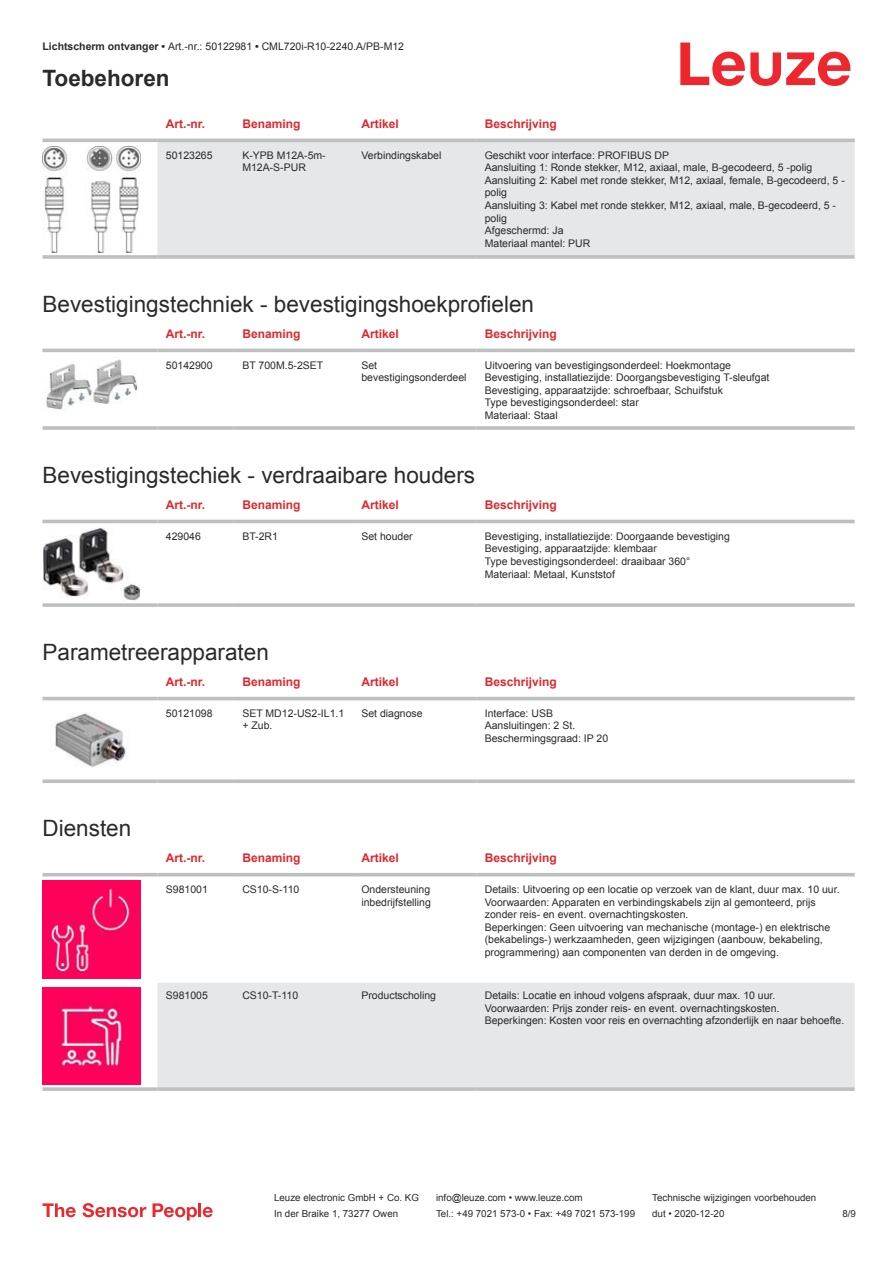
<style>
.page{position:relative;width:893px;height:1263px;background:#fff}
.page>*{position:absolute;margin:0;border:0;box-sizing:border-box;transform-origin:0 0}
.t1{font:22.5px "Arial";color:#2b292a}
.t2{font:700 22.5px "Arial";color:#2b292a}
.t3{font:700 12px "Arial";color:#db2a30}
.t4{font:10.5px/12.6px "Arial";color:#2b292a}
.t5{font:9.75px "Arial";color:#2b292a}
.s1{font-weight:700}
</style>
<div class="page">
<svg style="left:680px;top:43px;width:170px;height:43px"></svg>
<svg style="left:43px;top:138px;width:812px;height:26px;fill:#e1e2e3"></svg>
<div style="left:157px;top:142px;width:698px;height:113px;background:#e6e7e9"></div>
<hr style="left:43px;top:139px;width:114px;height:3px;background:#bdbfc1">
<hr style="left:157px;top:139px;width:77px;height:3px;background:#bdbfc1">
<hr style="left:234px;top:139px;width:119px;height:3px;background:#bdbfc1">
<hr style="left:353px;top:139px;width:123px;height:3px;background:#bdbfc1">
<hr style="left:476px;top:139px;width:379px;height:3px;background:#bdbfc1">
<svg style="left:43px;top:255px;width:114px;height:4px"></svg>
<hr style="left:157px;top:255px;width:77px;height:4px;background:#bdbfc1">
<svg style="left:234px;top:255px;width:119px;height:4px"></svg>
<svg style="left:353px;top:255px;width:123px;height:4px"></svg>
<hr style="left:476px;top:255px;width:379px;height:4px;background:#bdbfc1">
<img style="left:43px;top:146px;width:97px;height:107px">
<svg style="left:43px;top:348px;width:812px;height:5px;fill:#efeff0"></svg>
<hr style="left:43px;top:349px;width:114px;height:3px;background:#bdbfc1">
<hr style="left:157px;top:349px;width:77px;height:3px;background:#bdbfc1">
<hr style="left:234px;top:349px;width:119px;height:3px;background:#bdbfc1">
<hr style="left:353px;top:349px;width:123px;height:3px;background:#bdbfc1">
<hr style="left:476px;top:349px;width:379px;height:3px;background:#bdbfc1">
<hr style="left:43px;top:426px;width:114px;height:4px;background:#c3c5c7">
<svg style="left:157px;top:426px;width:77px;height:4px"></svg>
<hr style="left:234px;top:426px;width:119px;height:4px;background:#c4c6c8">
<hr style="left:353px;top:426px;width:123px;height:4px;background:#c3c5c7">
<svg style="left:476px;top:426px;width:379px;height:4px;background:#c3c5c7"></svg>
<img style="left:46px;top:359px;width:92px;height:51px">
<svg style="left:43px;top:519px;width:812px;height:75px"></svg>
<hr style="left:43px;top:520px;width:114px;height:3px;background:#bdbfc1">
<hr style="left:157px;top:520px;width:77px;height:3px;background:#bdbfc1">
<hr style="left:234px;top:520px;width:119px;height:3px;background:#bdbfc1">
<hr style="left:353px;top:520px;width:123px;height:3px;background:#bdbfc1">
<hr style="left:476px;top:520px;width:379px;height:3px;background:#bdbfc1">
<svg style="left:43px;top:603px;width:114px;height:4px"></svg>
<svg style="left:157px;top:603px;width:77px;height:4px"></svg>
<svg style="left:234px;top:603px;width:119px;height:4px"></svg>
<svg style="left:353px;top:603px;width:123px;height:4px"></svg>
<svg style="left:476px;top:603px;width:379px;height:4px;background:#c3c5c7"></svg>
<img style="left:43px;top:527px;width:97px;height:74px">
<svg style="left:43px;top:696px;width:812px;height:5px;fill:#efefef"></svg>
<hr style="left:43px;top:697px;width:114px;height:3px;background:#bdbfc1">
<hr style="left:157px;top:697px;width:77px;height:3px;background:#bdbfc1">
<hr style="left:234px;top:697px;width:119px;height:3px;background:#bdbfc1">
<hr style="left:353px;top:697px;width:123px;height:3px;background:#bdbfc1">
<hr style="left:476px;top:697px;width:379px;height:3px;background:#bdbfc1">
<svg style="left:43px;top:779px;width:114px;height:4px"></svg>
<svg style="left:157px;top:779px;width:77px;height:4px"></svg>
<svg style="left:234px;top:779px;width:119px;height:4px"></svg>
<svg style="left:353px;top:779px;width:123px;height:4px"></svg>
<svg style="left:476px;top:779px;width:379px;height:4px;background:#c4c6c8"></svg>
<img style="left:53px;top:713px;width:73px;height:54px">
<svg style="left:43px;top:876px;width:812px;height:209px"></svg>
<div style="left:157px;top:983px;width:698px;height:104px;background:#e6e7e9"></div>
<hr style="left:43px;top:873px;width:114px;height:3px;background:#bdbfc1">
<hr style="left:157px;top:873px;width:77px;height:3px;background:#bdbfc1">
<hr style="left:234px;top:873px;width:119px;height:3px;background:#bdbfc1">
<hr style="left:353px;top:873px;width:123px;height:3px;background:#bdbfc1">
<hr style="left:476px;top:873px;width:379px;height:3px;background:#bdbfc1">
<svg style="left:43px;top:1087px;width:114px;height:4px"></svg>
<hr style="left:157px;top:1087px;width:77px;height:4px;background:#bdbfc1">
<hr style="left:234px;top:1087px;width:119px;height:4px;background:#bdbfc1">
<hr style="left:353px;top:1087px;width:123px;height:4px;background:#bdbfc1">
<hr style="left:476px;top:1087px;width:379px;height:4px;background:#bdbfc1">
<img style="left:43px;top:881px;width:97px;height:97px">
<img style="left:43px;top:987px;width:97px;height:98px">
<svg style="left:43px;top:1203px;width:33px;height:14px"></svg>
<svg style="left:83px;top:1203px;width:63px;height:14px"></svg>
<svg style="left:153px;top:1203px;width:44px;height:17px"></svg>
<hr style="left:198px;top:1203px;width:3px;height:14px;background:#ed272d">
<svg style="left:203px;top:1207px;width:10px;height:10px"></svg>
<p class="t4" style="left:43px;top:41px;width:363px"><span class="s1">Lichtscherm ontvanger •</span> Art.-nr.: 50122981 <span class="s1">•</span> CML720i-R10-2240.A/PB-M12</p>
<h1 class="t2" style="left:43px;top:70px;width:129px">Toebehoren</h1>
<p class="t3" style="left:166px;top:119px;width:41px">Art.-nr.</p>
<p class="t3" style="left:242px;top:119px;width:60px">Benaming</p>
<p class="t3" style="left:361px;top:119px;width:39px">Artikel</p>
<p class="t3" style="left:485px;top:119px;width:74px">Beschrijving</p>
<p class="t4" style="left:166px;top:150px;width:48px">50123265</p>
<p class="t4" style="left:242px;top:150px;width:85px">K-YPB M12A-5m-<br>M12A-S-PUR</p>
<p class="t4" style="left:361px;top:150px;width:81px">Verbindingskabel</p>
<p class="t4" style="left:485px;top:150px;width:362px">Geschikt voor interface: PROFIBUS DP<br>Aansluiting 1: Ronde stekker, M12, axiaal, male, B-gecodeerd, 5 -polig Aansluiting 2: Kabel met ronde stekker, M12, axiaal, female, B-gecodeerd, 5 - polig<br>Aansluiting 3: Kabel met ronde stekker, M12, axiaal, male, B-gecodeerd, 5 - polig<br>Afgeschermd: Ja<br>Materiaal mantel: PUR</p>
<h1 class="t1" style="left:43px;top:295px;width:493px">Bevestigingstechniek - bevestigingshoekprofielen</h1>
<p class="t3" style="left:166px;top:329px;width:41px">Art.-nr.</p>
<p class="t3" style="left:242px;top:329px;width:60px">Benaming</p>
<p class="t3" style="left:361px;top:329px;width:39px">Artikel</p>
<p class="t3" style="left:485px;top:329px;width:74px">Beschrijving</p>
<p class="t4" style="left:166px;top:360px;width:48px">50142900</p>
<p class="t4" style="left:242px;top:360px;width:82px">BT 700M.5-2SET</p>
<p class="t4" style="left:361px;top:360px;width:107px">Set bevestigingsonderdeel</p>
<p class="t4" style="left:485px;top:360px;width:286px">Uitvoering van bevestigingsonderdeel: Hoekmontage Bevestiging, installatiezijde: Doorgangsbevestiging T-sleufgat Bevestiging, apparaatzijde: schroefbaar, Schuifstuk<br>Type bevestigingsonderdeel: star<br>Materiaal: Staal</p>
<h1 class="t1" style="left:43px;top:466px;width:434px">Bevestigingstechiek - verdraaibare houders</h1>
<p class="t3" style="left:166px;top:500px;width:41px">Art.-nr.</p>
<p class="t3" style="left:242px;top:500px;width:60px">Benaming</p>
<p class="t3" style="left:361px;top:500px;width:39px">Artikel</p>
<p class="t3" style="left:485px;top:500px;width:74px">Beschrijving</p>
<p class="t4" style="left:166px;top:531px;width:37px">429046</p>
<p class="t4" style="left:242px;top:531px;width:37px">BT-2R1</p>
<p class="t4" style="left:361px;top:531px;width:53px">Set houder</p>
<p class="t4" style="left:485px;top:531px;width:247px">Bevestiging, installatiezijde: Doorgaande bevestiging Bevestiging, apparaatzijde: klembaar<br>Type bevestigingsonderdeel: draaibaar 360° Materiaal: Metaal, Kunststof</p>
<h1 class="t1" style="left:43px;top:643px;width:228px">Parametreerapparaten</h1>
<p class="t3" style="left:166px;top:677px;width:41px">Art.-nr.</p>
<p class="t3" style="left:242px;top:677px;width:60px">Benaming</p>
<p class="t3" style="left:361px;top:677px;width:39px">Artikel</p>
<p class="t3" style="left:485px;top:677px;width:74px">Beschrijving</p>
<p class="t4" style="left:166px;top:708px;width:48px">50121098</p>
<p class="t4" style="left:242px;top:708px;width:103px">SET MD12-US2-IL1.1 + Zub.</p>
<p class="t4" style="left:361px;top:708px;width:63px">Set diagnose</p>
<p class="t4" style="left:485px;top:708px;width:125px">Interface: USB<br>Aansluitingen: 2 St.<br>Beschermingsgraad: IP 20</p>
<h1 class="t1" style="left:43px;top:819px;width:90px">Diensten</h1>
<p class="t3" style="left:166px;top:853px;width:41px">Art.-nr.</p>
<p class="t3" style="left:242px;top:853px;width:60px">Benaming</p>
<p class="t3" style="left:361px;top:853px;width:39px">Artikel</p>
<p class="t3" style="left:485px;top:853px;width:74px">Beschrijving</p>
<p class="t4" style="left:166px;top:884px;width:44px">S981001</p>
<p class="t4" style="left:242px;top:884px;width:58px">CS10-S-110</p>
<p class="t4" style="left:361px;top:884px;width:71px">Ondersteuning inbedrijfstelling</p>
<p class="t4" style="left:485px;top:884px;width:356px">Details: Uitvoering op een locatie op verzoek van de klant, duur max. 10 uur.<br>Voorwaarden: Apparaten en verbindingskabels zijn al gemonteerd, prijs zonder reis- en event. overnachtingskosten.<br>Beperkingen: Geen uitvoering van mechanische (montage-) en elektrische (bekabelings-) werkzaamheden, geen wijzigingen (aanbouw, bekabeling, programmering) aan componenten van derden in de omgeving.</p>
<p class="t4" style="left:166px;top:990px;width:44px">S981005</p>
<p class="t4" style="left:242px;top:990px;width:57px">CS10-T-110</p>
<p class="t4" style="left:361px;top:990px;width:76px">Productscholing</p>
<p class="t4" style="left:485px;top:990px;width:361px">Details: Locatie en inhoud volgens afspraak, duur max. 10 uur.<br>Voorwaarden: Prijs zonder reis- en event. overnachtingskosten.<br>Beperkingen: Kosten voor reis en overnachting afzonderlijk en naar behoefte.</p>
<p class="t5" style="left:274px;top:1194px;width:146px">Leuze electronic GmbH + Co. KG</p>
<p class="t5" style="left:436px;top:1194px;width:148px">info@leuze.com • www.leuze.com</p>
<p class="t5" style="left:652px;top:1194px;width:166px">Technische wijzigingen voorbehouden</p>
<p class="t5" style="left:274px;top:1210px;width:126px">In der Braike 1, 73277 Owen</p>
<p class="t5" style="left:436px;top:1210px;width:201px">Tel.: +49 7021 573-0 • Fax: +49 7021 573-199</p>
<p class="t5" style="left:652px;top:1210px;width:74px">dut • 2020-12-20</p>
<p class="t5" style="left:842px;top:1210px;width:15px">8 /9</p>
</div>
